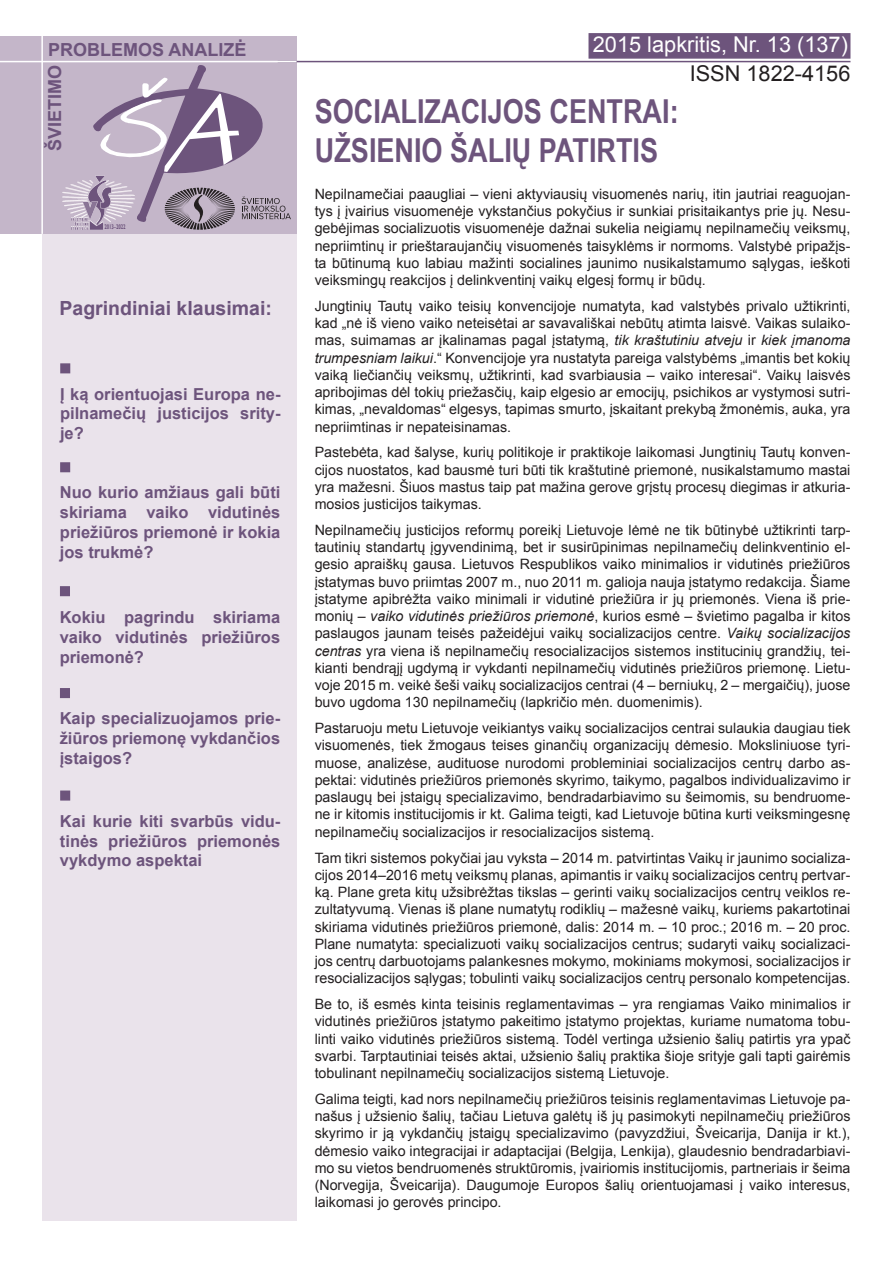
<style>
.page{position:relative;width:893px;height:1263px;background:#fff}
.page>*{position:absolute;margin:0;border:0;box-sizing:border-box;transform-origin:0 0}
.t1{font:700 33px/39.6px "Arial Narrow";color:#6d547c}
.t2{font:21.75px "Arial";color:#fff}
.t3{font:21.75px "Arial";color:#231f20}
.t4{font:700 19.5px "Arial";color:#6d547c}
.t5{font:700 18px "Arial";color:#6d547c}
.A_BODY{font:700 16.5px/19.8px "Arial";color:#6d547c;text-align:justify}
.A_BODY-2{font:14.25px/17.2px "Arial";color:#231f20;text-align:justify}
.t6{font:700 6.75px "Gill Sans";letter-spacing:-.025em;color:#6d547c;scale:.67 1}
.s1{font-weight:400}
.s2{font-style:italic}
</style>
<div class="page">
<div style="left:43px;top:218px;width:254px;height:1002px;background:#eae3eb"></div>
<div style="left:0;top:37px;width:297px;height:197px;background:#c4b6c9"></div>
<hr style="left:41px;top:4px;width:2px;height:230px;background:#fff">
<hr style="left:278px;top:61px;width:572px;height:1px;background:#6d547c">
<div style="left:588px;top:33px;width:262px;height:26px;background:#6d547c;border:2px solid #6d547c"></div>
<hr style="left:0;top:61px;width:297px;height:1px;background:#fff">
<div style="left:60px;top:363px;width:10px;height:10px;background:#6d547c;border:2px solid #6d547c"></div>
<div style="left:60px;top:586px;width:10px;height:10px;background:#6d547c;border:2px solid #6d547c"></div>
<div style="left:60px;top:462px;width:10px;height:10px;background:#6d547c;border:2px solid #6d547c"></div>
<div style="left:60px;top:688px;width:10px;height:10px;background:#6d547c"></div>
<svg style="left:93px;top:65px;width:198px;height:165px"></svg>
<div style="left:103px;top:224px;width:24px;height:6px;background:#c4b6c9"></div>
<div style="left:60px;top:790px;width:10px;height:10px;background:#6d547c;border:2px solid #6d547c"></div>
<p class="t5" style="left:48px;top:38px;width:200px">PROBLEMOS ANALIZĖ</p>
<p class="t5" style="left:43px;top:151px;width:88px;rotate:-90deg">ŠVIETIMO</p>
<p class="t6" style="left:104px;top:223px;width:33px">2013<span class="s1">–</span>2022</p>
<p class="t4" style="left:60px;top:295px;width:214px">Pagrindiniai klausimai:</p>
<p class="A_BODY" style="left:60px;top:384px;width:222px">Į ką orientuojasi Europa ne&shy;pilnamečių justicijos srity&shy;je?</p>
<p class="A_BODY" style="left:60px;top:483px;width:222px">Nuo kurio amžiaus gali būti skiriama vaiko vidutinės priežiūros priemonė ir kokia jos trukmė?</p>
<p class="A_BODY" style="left:60px;top:608px;width:222px">Kokiu pagrindu skiriama vaiko vidutinės priežiūros priemonė?</p>
<p class="A_BODY" style="left:60px;top:709px;width:222px">Kaip specializuojamos prie&shy;žiūros priemonę vykdančios įstaigos?</p>
<p class="A_BODY" style="left:60px;top:811px;width:222px">Kai kurie kiti svarbūs vidu&shy;tinės priežiūros priemonės vykdymo aspektai</p>
<p class="t2" style="left:593px;top:30px;width:257px">2015 lapkritis, Nr. 13 (137)</p>
<p class="t3" style="left:690px;top:59px;width:162px">ISSN 1822-4156</p>
<p class="t1" style="left:315px;top:90px;width:365px">SOCIALIZACIJOS CENTRAI:<br>UŽSIENIO ŠALIŲ PATIRTIS</p>
<p class="A_BODY-2" style="left:315px;top:185px;width:537px">Nepilnamečiai paaugliai – vieni aktyviausių visuomenės narių, itin jautriai reaguojan&shy;tys į įvairius visuomenėje vykstančius pokyčius ir sunkiai prisitaikantys prie jų. Nesu&shy;gebėjimas socializuotis visuomenėje dažnai sukelia neigiamų nepilnamečių veiksmų, nepriimtinų ir prieštaraujančių visuomenės taisyklėms ir normoms. Valstybė pripažįs&shy;ta būtinumą kuo labiau mažinti socialines jaunimo nusikalstamumo sąlygas, ieškoti veiksmingų reakcijos į delinkventinį vaikų elgesį formų ir būdų.</p>
<p class="A_BODY-2" style="left:315px;top:297px;width:537px">Jungtinių Tautų vaiko teisių konvencijoje numatyta, kad valstybės privalo užtikrinti, kad „nė iš vieno vaiko neteisėtai ar savavališkai nebūtų atimta laisvė. Vaikas sulaiko&shy;mas, suimamas ar įkalinamas pagal įstatymą, <span class="s2">tik kraštutiniu atveju</span> ir <span class="s2">kiek įmanoma trumpesniam laikui</span>.“ Konvencijoje yra nustatyta pareiga valstybėms „imantis bet kokių vaiką liečiančių veiksmų, užtikrinti, kad svarbiausia – vaiko interesai“. Vaikų laisvės apribojimas dėl tokių priežasčių, kaip elgesio ar emocijų, psichikos ar vystymosi sutri&shy;kimas, „nevaldomas“ elgesys, tapimas smurto, įskaitant prekybą žmonėmis, auka, yra nepriimtinas ir nepateisinamas.</p>
<p class="A_BODY-2" style="left:315px;top:444px;width:537px">Pastebėta, kad šalyse, kurių politikoje ir praktikoje laikomasi Jungtinių Tautų konven&shy;cijos nuostatos, kad bausmė turi būti tik kraštutinė priemonė, nusikalstamumo mastai yra mažesni. Šiuos mastus taip pat mažina gerove grįstų procesų diegimas ir atkuria&shy;mosios justicijos taikymas.</p>
<p class="A_BODY-2" style="left:315px;top:521px;width:537px">Nepilnamečių justicijos reformų poreikį Lietuvoje lėmė ne tik būtinybė užtikrinti tarp&shy;tautinių standartų įgyvendinimą, bet ir susirūpinimas nepilnamečių delinkventinio el&shy;gesio apraiškų gausa. Lietuvos Respublikos vaiko minimalios ir vidutinės priežiūros įstatymas buvo priimtas 2007 m., nuo 2011 m. galioja nauja įstatymo redakcija. Šiame įstatyme apibrėžta vaiko minimali ir vidutinė priežiūra ir jų priemonės. Viena iš prie&shy;monių – <span class="s2">vaiko vidutinės priežiūros priemonė</span>, kurios esmė – švietimo pagalba ir kitos paslaugos jaunam teisės pažeidėjui vaikų socializacijos centre. <span class="s2">Vaikų socializacijos centras</span> yra viena iš nepilnamečių resocializacijos sistemos institucinių grandžių, tei&shy;kianti bendrąjį ugdymą ir vykdanti nepilnamečių vidutinės priežiūros priemonę. Lietu&shy;voje 2015 m. veikė šeši vaikų socializacijos centrai (4 – berniukų, 2 – mergaičių), juose buvo ugdoma 130 nepilnamečių (lapkričio mėn. duomenimis).</p>
<p class="A_BODY-2" style="left:315px;top:720px;width:537px">Pastaruoju metu Lietuvoje veikiantys vaikų socializacijos centrai sulaukia daugiau tiek visuomenės, tiek žmogaus teises ginančių organizacijų dėmesio. Moksliniuose tyri&shy;muose, analizėse, audituose nurodomi probleminiai socializacijos centrų darbo as&shy;pektai: vidutinės priežiūros priemonės skyrimo, taikymo, pagalbos individualizavimo ir paslaugų bei įstaigų specializavimo, bendradarbiavimo su šeimomis, su bendruome&shy;ne ir kitomis institucijomis ir kt. Galima teigti, kad Lietuvoje būtina kurti veiksmingesnę nepilnamečių socializacijos ir resocializacijos sistemą.</p>
<p class="A_BODY-2" style="left:315px;top:849px;width:537px">Tam tikri sistemos pokyčiai jau vyksta – 2014 m. patvirtintas Vaikų ir jaunimo socializa&shy;cijos 2014–2016 metų veiksmų planas, apimantis ir vaikų socializacijos centrų pertvar&shy;ką. Plane greta kitų užsibrėžtas tikslas – gerinti vaikų socializacijos centrų veiklos re&shy;zultatyvumą. Vienas iš plane numatytų rodiklių – mažesnė vaikų, kuriems pakartotinai skiriama vidutinės priežiūros priemonė, dalis: 2014 m. – 10 proc.; 2016 m. – 20 proc.<br>Plane numatyta: specializuoti vaikų socializacijos centrus; sudaryti vaikų socializaci&shy;jos centrų darbuotojams palankesnes mokymo, mokiniams mokymosi, socializacijos ir resocializacijos sąlygas; tobulinti vaikų socializacijos centrų personalo kompetencijas.</p>
<p class="A_BODY-2" style="left:315px;top:995px;width:537px">Be to, iš esmės kinta teisinis reglamentavimas – yra rengiamas Vaiko minimalios ir vidutinės priežiūros įstatymo pakeitimo įstatymo projektas, kuriame numatoma tobu&shy;linti vaiko vidutinės priežiūros sistemą. Todėl vertinga užsienio šalių patirtis yra ypač svarbi. Tarptautiniai teisės aktai, užsienio šalių praktika šioje srityje gali tapti gairėmis tobulinant nepilnamečių socializacijos sistemą Lietuvoje.</p>
<p class="A_BODY-2" style="left:315px;top:1090px;width:537px">Galima teigti, kad nors nepilnamečių priežiūros teisinis reglamentavimas Lietuvoje pa&shy;našus į užsienio šalių, tačiau Lietuva galėtų iš jų pasimokyti nepilnamečių priežiūros skyrimo ir ją vykdančių įstaigų specializavimo (pavyzdžiui, Šveicarija, Danija ir kt.), dėmesio vaiko integracijai ir adaptacijai (Belgija, Lenkija), glaudesnio bendradarbiavi&shy;mo su vietos bendruomenės struktūromis, įvairiomis institucijomis, partneriais ir šeima (Norvegija, Šveicarija). Daugumoje Europos šalių orientuojamasi į vaiko interesus, laikomasi jo gerovės principo.</p>
</div>
